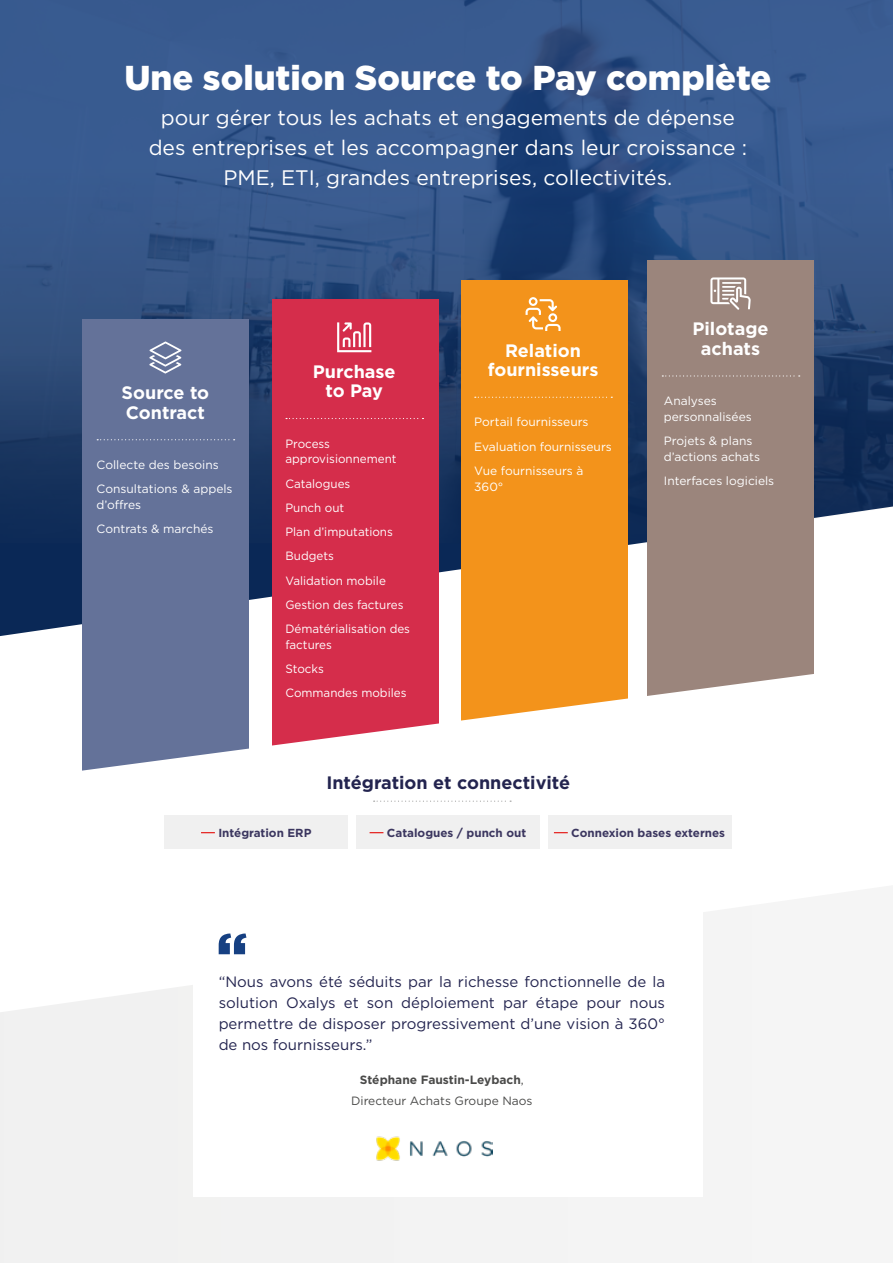
<style>
.page{position:relative;width:893px;height:1263px;background:#fff}
.page>*{position:absolute;margin:0;border:0;box-sizing:border-box;transform-origin:0 0}
.t1{font:900 34.5px "Gotham";color:#fff}
.t2{font:21px/30px "Gotham";color:#fff;text-align:center}
.t3{font:700 18px/19.5px "Gotham";color:#fff;text-align:center}
.t4{font:700 18px "Gotham";color:#23244f}
.t5{font:15px/21px "Gotham";color:#23244f;text-align:justify}
.t6{font:12px/24.3px "Gotham";color:#fff}
.t7{font:12px/21px "Gotham";color:#4a4a49;text-align:center}
.t8{font:700 11.7px "Gotham";color:#3b365f}
.s1{font-weight:700}
</style>
<div class="page">
<svg style="left:0;top:543px;width:814px;height:93px"></svg>
<img style="left:0;top:0;width:893px;height:543px">
<div style="left:83px;top:319px;width:166px;height:482px;background:#647299"></div>
<div style="left:272px;top:300px;width:166px;height:481px;background:#d52d4b"></div>
<div style="left:462px;top:280px;width:166px;height:481px;background:#f3931b"></div>
<div style="left:647px;top:260px;width:166px;height:481px;background:#9b857c"></div>
<svg style="left:710px;top:277px;width:41px;height:33px"></svg>
<svg style="left:337px;top:322px;width:34px;height:30px"></svg>
<svg style="left:149px;top:341px;width:32px;height:32px"></svg>
<svg style="left:526px;top:297px;width:35px;height:34px"></svg>
<svg style="left:97px;top:439px;width:138px;height:1px"></svg>
<svg style="left:286px;top:418px;width:137px;height:1px"></svg>
<svg style="left:475px;top:397px;width:137px;height:1px"></svg>
<svg style="left:662px;top:375px;width:138px;height:2px"></svg>
<svg style="left:82px;top:663px;width:732px;height:186px;fill:#fff"></svg>
<svg style="left:0;top:906px;width:752px;height:357px"></svg>
<svg style="left:374px;top:801px;width:137px;height:1px"></svg>
<div style="left:164px;top:815px;width:184px;height:34px;background:#f0f0f0"></div>
<svg style="left:201px;top:832px;width:14px;height:1px"></svg>
<div style="left:356px;top:815px;width:184px;height:34px;background:#f0f0f0"></div>
<svg style="left:370px;top:832px;width:13px;height:1px"></svg>
<div style="left:548px;top:815px;width:183px;height:34px;background:#f0f0f0"></div>
<svg style="left:554px;top:832px;width:14px;height:1px"></svg>
<div style="left:193px;top:896px;width:510px;height:300px;background:#fff"></div>
<img style="left:376px;top:1136px;width:116px;height:25px">
<svg style="left:219px;top:933px;width:27px;height:21px"></svg>
<h1 class="t1" style="left:124px;top:54px;width:648px">Une solution Source to Pay complète</h1>
<h2 class="t2" style="left:149px;top:102px;width:600px">pour gérer tous les achats et engagements de dépense des entreprises et les accompagner dans leur croissance :<br>PME, ETI, grandes entreprises, collectivités.</h2>
<h3 class="t3" style="left:122px;top:383px;width:89px;text-align:left">Source to<br>Contract</h3>
<p class="t6" style="left:97px;top:452px;width:137px">Collecte des besoins<br>Consultations &amp; appels</p>
<p class="t6" style="left:97px;top:492px;width:118px">d’offres<br>Contrats &amp; marchés</p>
<h3 class="t3" style="left:313px;top:362px;width:84px">Purchase to Pay</h3>
<p class="t6" style="left:285px;top:435px;width:113px;line-height:15.8px">Process approvisionnement</p>
<p class="t6" style="left:285px;top:471px;width:126px">Catalogues<br>Punch out<br>Plan d’imputations<br>Budgets<br>Validation mobile<br>Gestion des factures<br>Dématérialisation des</p>
<p class="t6" style="left:285px;top:632px;width:123px">factures<br>Stocks<br>Commandes mobiles</p>
<h3 class="t3" style="left:488px;top:340px;width:112px">Relation fournisseurs</h3>
<p class="t6" style="left:474px;top:410px;width:139px">Portail fournisseurs<br>Evaluation fournisseurs<br>Vue fournisseurs à</p>
<p class="t6" style="left:474px;top:474px;width:31px">360°</p>
<h3 class="t4" style="left:326px;top:770px;width:245px">Intégration et connectivité</h3>
<h3 class="t3" style="left:692px;top:319px;width:78px">Pilotage achats</h3>
<p class="t6" style="left:664px;top:393px;width:89px;line-height:15.8px">Analyses personnalisées</p>
<p class="t6" style="left:664px;top:433px;width:98px;line-height:15.8px">Projets &amp; plans d’actions achats</p>
<p class="t6" style="left:664px;top:468px;width:112px">Interfaces logiciels</p>
<p class="t8" style="left:218px;top:825px;width:95px">Intégration ERP</p>
<p class="t8" style="left:387px;top:825px;width:141px">Catalogues / punch out</p>
<p class="t8" style="left:571px;top:825px;width:155px">Connexion bases externes</p>
<p class="t5" style="left:219px;top:971px;width:448px">“Nous avons été séduits par la richesse fonctionnelle de la solution Oxalys et son déploiement par étape pour nous permettre de disposer progressivement d’une vision à 360° de nos fournisseurs.”</p>
<p class="t7" style="left:351px;top:1068px;width:183px"><span class="s1">Stéphane Faustin-Leybach</span>,<br>Directeur Achats Groupe Naos</p>
</div>
